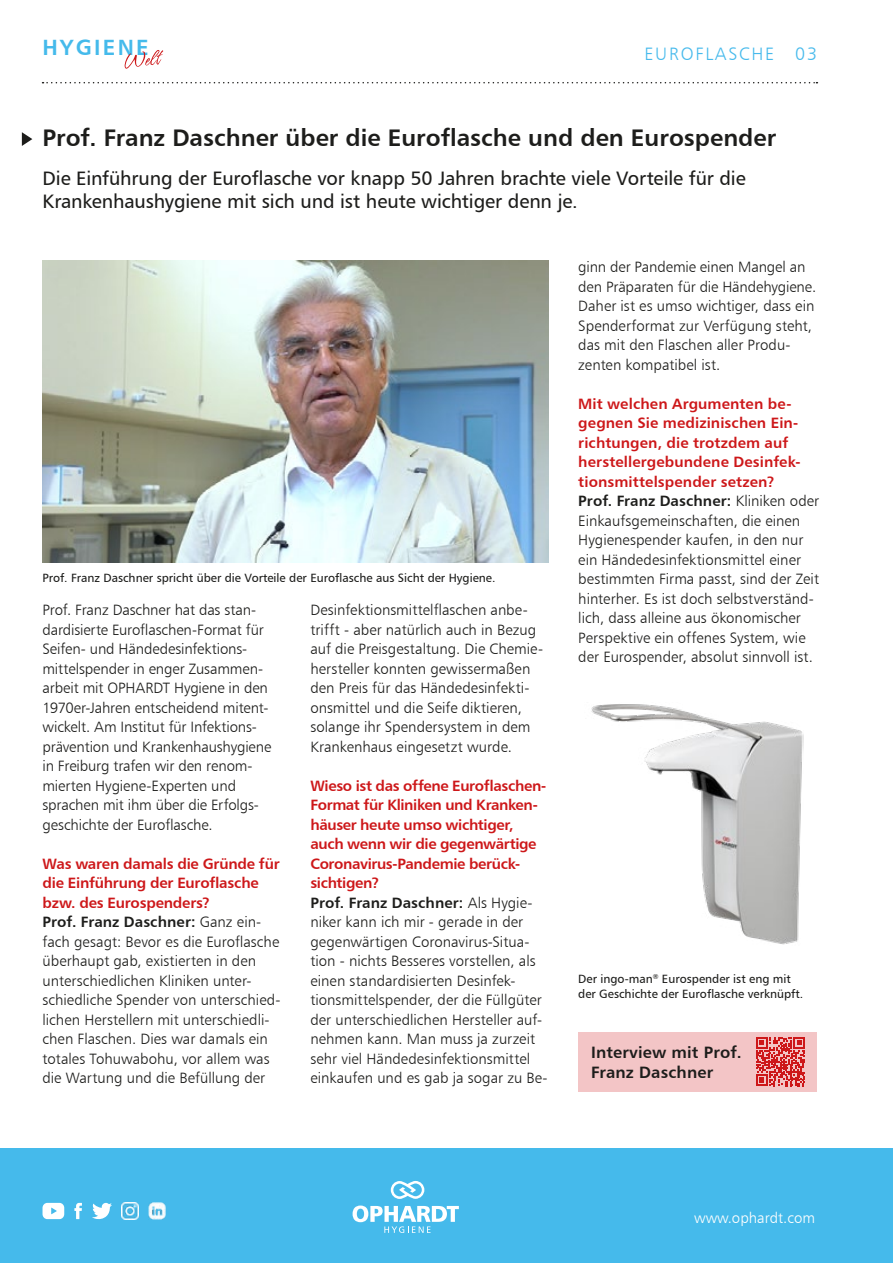
<style>
.page{position:relative;width:893px;height:1263px;background:#fff}
.page>*{position:absolute;margin:0;border:0;box-sizing:border-box;transform-origin:0 0}
.t1{font:24px "Humanist 777 BT Bold B";color:#1d1d1b}
.t2{font:22.05px "Humanist 777 BT Bold B";letter-spacing:.1em;color:#45baeb}
.t3{font:19.5px/23.4px "Humanist 777 BT Roman B";letter-spacing:-.01em;color:#1d1d1b}
.t4{font:18px "Humanist 777 BT Light B";letter-spacing:.1em;color:#47baec}
.t5{font:16.5px/19.8px "Humanist 777 BT Bold B";letter-spacing:.01em;color:#1d1d1b}
.t6{font:15px/19.5px "Humanist 777 BT Light B";color:#1d1d1b}
.t7{font:15px/19.5px "Humanist 777 BT Bold B";letter-spacing:-.005em;color:#cd1719}
.t8{font:15px/19.5px "Humanist 777 BT Bold B";letter-spacing:-.025em;color:#cd1719}
.t9{font:15px "Humanist 777 BT Light B";color:#fff}
.t10{font:12px/14.4px "Humanist 777 BT Roman B";color:#1d1d1b}
.s1{color:#1d1d1b}
.s2{font-family:"Humanist 777 BT Light B";color:#1d1d1b}
</style>
<div class="page">
<div style="left:0;top:1148px;width:893px;height:115px;background:#45baeb"></div>
<svg style="left:391px;top:1181px;width:33px;height:18px"></svg>
<svg style="left:353px;top:1205px;width:106px;height:28px"></svg>
<svg style="left:43px;top:1203px;width:21px;height:16px"></svg>
<svg style="left:92px;top:1203px;width:20px;height:17px"></svg>
<svg style="left:74px;top:1203px;width:8px;height:16px"></svg>
<img style="left:122px;top:1203px;width:17px;height:16px">
<img style="left:149px;top:1202px;width:17px;height:17px">
<svg style="left:124px;top:50px;width:39px;height:19px"></svg>
<div style="left:578px;top:1032px;width:238px;height:59px;background:#f3c5c6"></div>
<svg style="left:43px;top:82px;width:774px;height:1px"></svg>
<svg style="left:22px;top:132px;width:10px;height:14px"></svg>
<img style="left:43px;top:261px;width:506px;height:302px">
<img style="left:591px;top:704px;width:212px;height:241px">
<svg style="left:756px;top:1037px;width:49px;height:49px"></svg>
<h2 class="t2" style="left:43px;top:34px;width:108px">HYGIENE</h2>
<p class="t4" style="left:644px;top:42px;width:174px">EUROFLASCHE 03</p>
<h1 class="t1" style="left:43px;top:122px;width:735px">Prof. Franz Daschner über die Euroflasche und den Eurospender</h1>
<h3 class="t3" style="left:43px;top:166px;width:705px">Die Einführung der Euroflasche vor knapp 50 Jahren brachte viele Vorteile für die<br>Krankenhaushygiene mit sich und ist heute wichtiger denn je.</h3>
<p class="t10" style="left:43px;top:571px;width:455px">Prof. Franz Daschner spricht über die Vorteile der Euroflasche aus Sicht der Hygiene.</p>
<p class="t6" style="left:43px;top:600px;width:230px">Prof. Franz Daschner hat das stan&shy;dardisierte Euroflaschen-Format für Seifen- und Händedesinfektions&shy;mittelspender in enger Zusammen&shy;arbeit mit OPHARDT Hygiene in den 1970er-Jahren entscheidend mitent&shy;wickelt. Am Institut für Infektions&shy;prävention und Krankenhaushygiene in Freiburg trafen wir den renom&shy;mierten Hygiene-Experten und sprachen mit ihm über die Erfolgs&shy;geschichte der Euroflasche.</p>
<p class="t7" style="left:43px;top:853px;width:239px">Was waren damals die Gründe für die Einführung der Euroflasche bzw. des Eurospenders?<br><span class="s1">Prof. Franz Daschner:</span> <span class="s2">Ganz ein-</span></p>
<p class="t6" style="left:43px;top:932px;width:240px">fach gesagt: Bevor es die Euroflasche überhaupt gab, existierten in den unterschiedlichen Kliniken unter&shy;schiedliche Spender von unterschied&shy;lichen Herstellern mit unterschiedli&shy;chen Flaschen. Dies war damals ein totales Tohuwabohu, vor allem was die Wartung und die Befüllung der</p>
<p class="t6" style="left:310px;top:600px;width:234px">Desinfektionsmittelflaschen anbe&shy;trifft - aber natürlich auch in Bezug auf die Preisgestaltung. Die Chemie&shy;hersteller konnten gewissermaßen den Preis für das Händedesinfekti&shy;onsmittel und die Seife diktieren, solange ihr Spendersystem in dem Krankenhaus eingesetzt wurde.</p>
<p class="t8" style="left:310px;top:775px;width:237px">Wieso ist das offene Euroflaschen-<br>Format für Kliniken und Kranken&shy;häuser heute umso wichtiger, auch wenn wir die gegenwärtige<br>Coronavirus-Pandemie berück&shy;sichtigen?<br><span class="s1">Prof. Franz Daschner:</span> <span class="s2">Als Hygie-</span></p>
<p class="t6" style="left:310px;top:912px;width:239px">niker kann ich mir - gerade in der gegenwärtigen Coronavirus-Situa&shy;tion - nichts Besseres vorstellen, als einen standardisierten Desinfek&shy;tionsmittelspender, der die Füllgüter der unterschiedlichen Hersteller auf&shy;nehmen kann. Man muss ja zurzeit sehr viel Händedesinfektionsmittel einkaufen und es gab ja sogar zu Be-</p>
<p class="t6" style="left:578px;top:257px;width:239px">ginn der Pandemie einen Mangel an den Präparaten für die Händehygiene.<br>Daher ist es umso wichtiger, dass ein Spenderformat zur Verfügung steht, das mit den Flaschen aller Produ&shy;zenten kompatibel ist.</p>
<p class="t7" style="left:578px;top:393px;width:242px">Mit welchen Argumenten be&shy;gegnen Sie medizinischen Ein&shy;richtungen, die trotzdem auf herstellergebundene Desinfek&shy;tionsmittelspender setzen?<br><span class="s1">Prof. Franz Daschner:</span> <span class="s2">Kliniken oder</span></p>
<p class="t6" style="left:578px;top:511px;width:242px">Einkaufsgemeinschaften, die einen Hygienespender kaufen, in den nur ein Händedesinfektionsmittel einer bestimmten Firma passt, sind der Zeit hinterher. Es ist doch selbstverständ&shy;lich, dass alleine aus ökonomischer Perspektive ein offenes System, wie der Eurospender, absolut sinnvoll ist.</p>
<p class="t10" style="left:578px;top:972px;width:226px">Der ingo-man<sup>®</sup> Eurospender ist eng mit der Geschichte der Euroflasche verknüpft.</p>
<p class="t5" style="left:591px;top:1042px;width:152px">Interview mit Prof.<br>Franz Daschner</p>
<p class="t9" style="left:694px;top:1208px;width:122px">www.ophardt.com</p>
</div>
